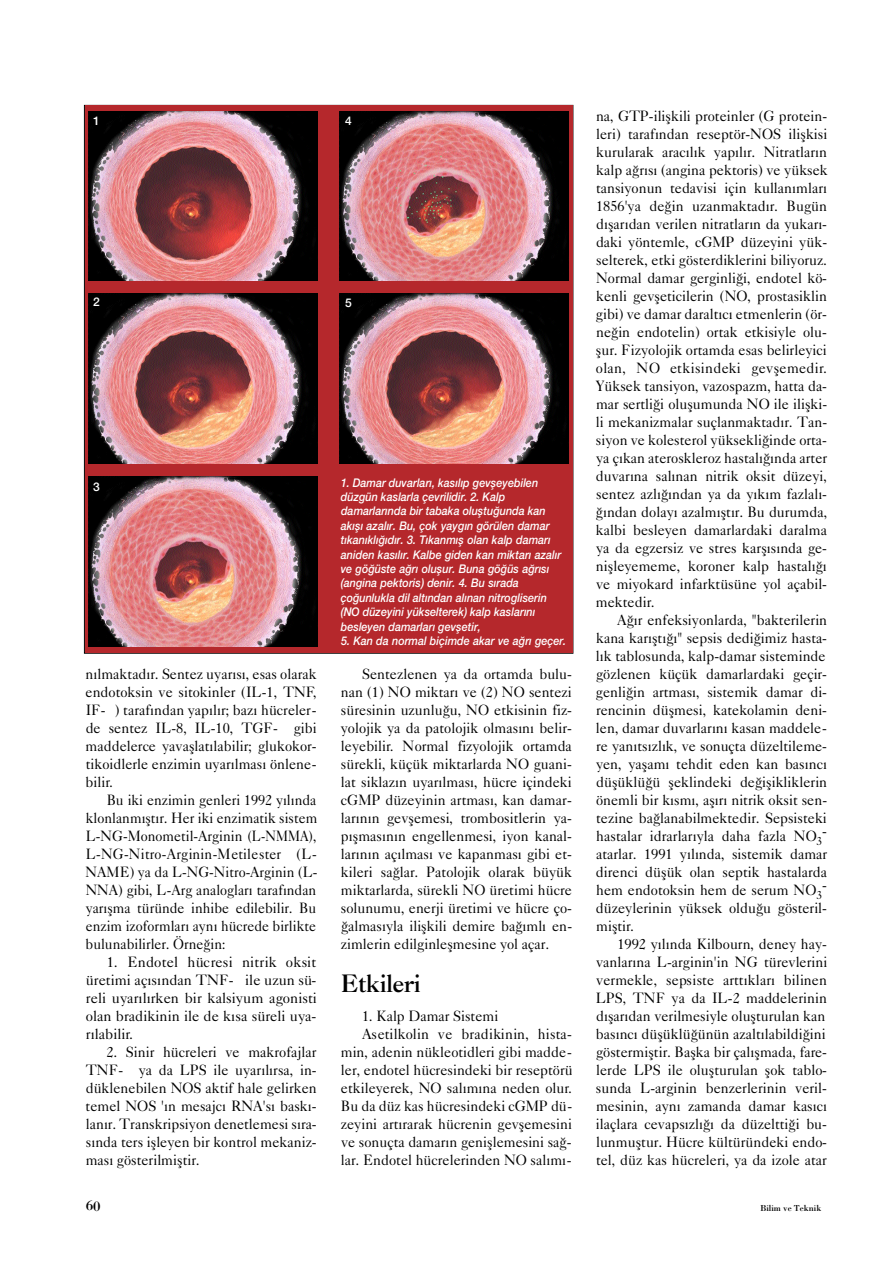
<style>
.page{position:relative;width:893px;height:1263px;background:#fff}
.page>*{position:absolute;margin:0;border:0;box-sizing:border-box;transform-origin:0 0}
.t1{font:24px "Caslon Three";color:#000;scale:.95 1}
.t2{font:15px/18px "Caslon Five Forty";color:#000;text-align:justify;scale:.95 1}
.t3{font:15px/18px "Caslon Five Forty";color:#000;text-align:justify;scale:.93 1}
.t4{font:15px/18px "Caslon Five Forty";color:#000;text-align:justify}
.t5{font:15px "Bodoni";color:#000}
.t6{font:italic 500 12px/14.4px "Helvetica Neue";color:#fff;scale:.9 1}
.t7{font:500 12px "Helvetica Neue";color:#fff}
.t8{font:9px "Bodoni";color:#000}
</style>
<div class="page">
<div style="left:85px;top:106px;width:487px;height:547px;background:#b5282c"></div>
<img style="left:88px;top:111px;width:230px;height:170px">
<img style="left:88px;top:294px;width:230px;height:170px">
<img style="left:88px;top:477px;width:230px;height:169px">
<img style="left:339px;top:111px;width:229px;height:170px">
<img style="left:339px;top:294px;width:229px;height:170px">
<p class="t7" style="left:93px;top:116px;width:8px">1</p>
<p class="t7" style="left:345px;top:116px;width:8px">4</p>
<p class="t7" style="left:93px;top:298px;width:8px">2</p>
<p class="t7" style="left:345px;top:298px;width:8px">5</p>
<p class="t7" style="left:93px;top:482px;width:8px">3</p>
<p class="t2" style="left:86px;top:666px;width:245px">nılmaktadır. Sentez uyarısı, esas olarak endotoksin ve sitokinler (IL-1, TNF, IF- ) tarafından yapılır; bazı hücreler&shy;de sentez IL-8, IL-10, TGF- gibi maddelerce yavaşlatılabilir; glukokor&shy;tikoidlerle enzimin uyarılması önlene&shy;bilir.</p>
<p class="t3" style="left:86px;top:792px;width:251px;text-indent:21px">Bu iki enzimin genleri 1992 yılında klonlanmıştır. Her iki enzimatik sistem L-NG-Monometil-Arginin (L-NMMA), L - N G - N i t ro - A rginin-Metilester (L-NAME) ya da L-NG-Nitro-Arginin (L-NNA) gibi, L-Arg analogları tarafından yarışma türünde inhibe edilebilir. Bu enzim izoformları aynı hücrede birlikte bulunabilirler. Örneğin:</p>
<p class="t4" style="left:86px;top:954px;width:233px;text-indent:21px">1. Endotel hücresi nitrik oksit üretimi açısından TNF- ile uzun sü&shy;reli uyarılırken bir kalsiyum agonisti olan bradikinin ile de kısa süreli uya&shy;rılabilir.</p>
<p class="t2" style="left:86px;top:1044px;width:245px;text-indent:21px">2. Sinir hücreleri ve makrofajlar TNF- ya da LPS ile uyarılırsa, in&shy;düklenebilen NOS aktif hale gelirken temel NOS 'ın mesajcı RNA'sı baskı&shy;lanır. Transkripsiyon denetlemesi sıra&shy;sında ters işleyen bir kontrol mekaniz&shy;ması gösterilmiştir.</p>
<p class="t6" style="left:341px;top:476px;width:246px">1. Damar duvarları, kasılıp gevşeyebilen düzgün kaslarla çevrilidir. 2. Kalp damarlarında bir tabaka oluştuğunda kan akışı azalır. Bu, çok yaygın görülen damar tıkanıklığıdır. 3. Tıkanmış olan kalp damarı aniden kasılır. Kalbe giden kan miktarı azalır ve göğüste ağrı oluşur. Buna göğüs ağrısı (angina pektoris) denir. 4. Bu sırada çoğunlukla dil altından alınan nitrogliserin (NO düzeyini yükselterek) kalp kaslarını besleyen damarları gevşetir,</p>
<p class="t6" style="left:341px;top:635px;width:252px">5. Kan da normal biçimde akar ve ağrı geçer.</p>
<p class="t2" style="left:341px;top:666px;width:245px;text-indent:21px">Sentezlenen ya da ortamda bulu&shy;nan (1) NO miktarı ve (2) NO sentezi süresinin uzunluğu, NO etkisinin fiz&shy;yolojik ya da patolojik olmasını belir&shy;l e y e b i l i r. Normal fizyolojik ort a m d a sürekli, küçük miktarlarda NO guani&shy;lat siklazın uyarılması, hücre içindeki cGMP düzeyinin artması, kan damar&shy;larının gevşemesi, trombositlerin ya&shy;pışmasının engellenmesi, iyon kanal&shy;larının açılması ve kapanması gibi et&shy;kileri sağlar. Patolojik olarak büyük miktarlarda, sürekli NO üretimi hücre solunumu, enerji üretimi ve hücre ço&shy;ğalmasıyla ilişkili demire bağımlı en&shy;zimlerin edilginleşmesine yol açar.</p>
<h1 class="t1" style="left:341px;top:975px;width:85px">Etkileri</h1>
<p class="t2" style="left:362px;top:1008px;width:145px">1. Kalp Damar Sistemi</p>
<p class="t2" style="left:362px;top:1026px;width:222px">Asetilkolin ve bradikinin, hista-</p>
<p class="t2" style="left:341px;top:1044px;width:245px">min, adenin nükleotidleri gibi madde-</p>
<p class="t2" style="left:341px;top:1062px;width:245px">ler, endotel hücresindeki bir reseptörü</p>
<p class="t2" style="left:341px;top:1080px;width:244px">etkileyerek, NO salımına neden olur.</p>
<p class="t2" style="left:341px;top:1098px;width:245px">Bu da düz kas hücresindeki cGMP dü-</p>
<p class="t2" style="left:341px;top:1116px;width:245px">zeyini artırarak hücrenin gevşemesini</p>
<p class="t2" style="left:341px;top:1134px;width:244px">ve sonuçta damarın genişlemesini sağ-</p>
<p class="t2" style="left:341px;top:1152px;width:244px">lar. Endotel hücrelerinden NO salımı-</p>
<p class="t2" style="left:596px;top:108px;width:246px">na, GTP-ilişkili proteinler (G protein&shy;leri) tarafından reseptör-NOS ilişkisi kurularak aracılık yapılır. Nitratların kalp ağrısı (angina pektoris) ve yüksek tansiyonun tedavisi için kullanımları 1856'ya değin uzanmaktadır. Bugün dışarıdan verilen nitratların da yukarı&shy;daki yöntemle, cGMP düzeyini yük&shy;selterek, etki gösterdiklerini biliyoruz.<br>Normal damar gerginliği, endotel kö&shy;kenli gevşeticilerin (NO, prostasiklin gibi) ve damar daraltıcı etmenlerin (ör&shy;neğin endotelin) ortak etkisiyle olu&shy;şur. Fizyolojik ortamda esas belirleyici olan, NO etkisindeki gevşemedir.<br>Yüksek tansiyon, vazospazm, hatta da&shy;mar sertliği oluşumunda NO ile ilişki&shy;li mekanizmalar suçlanmaktadır. Tan&shy;siyon ve kolesterol yüksekliğinde orta&shy;ya çıkan ateroskleroz hastalığında arter duvarına salınan nitrik oksit düzeyi, sentez azlığından ya da yıkım fazlalı&shy;ğından dolayı azalmıştır. Bu durumda, kalbi besleyen damarlardaki daralma ya da egzersiz ve stres karşısında ge&shy;nişleyememe, koroner kalp hastalığı ve miyokard infarktüsüne yol açabil&shy;mektedir.</p>
<p class="t2" style="left:596px;top:612px;width:245px;text-indent:21px">Ağır enfeksiyonlarda, "bakterilerin kana karıştığı" sepsis dediğimiz hasta&shy;lık tablosunda, kalp-damar sisteminde gözlenen küçük damarlardaki geçir&shy;genliğin artması, sistemik damar di&shy;rencinin düşmesi, katekolamin deni&shy;len, damar duvarlarını kasan maddele&shy;re yanıtsızlık, ve sonuçta düzeltileme&shy;yen, yaşamı tehdit eden kan basıncı düşüklüğü şeklindeki değişikliklerin önemli bir kısmı, aşırı nitrik oksit sen&shy;tezine bağlanabilmektedir. Sepsisteki hastalar idrarlarıyla daha fazla NO<sub>3</sub></p>
<p class="t2" style="left:596px;top:821px;width:245px;line-height:22.8px;text-align:right">-<br>atarlar. 1991 yılında, sistemik damar</p>
<p class="t2" style="left:596px;top:864px;width:245px">direnci düşük olan septik hastalarda hem endotoksin hem de serum NO<sub>3</sub></p>
<p class="t2" style="left:596px;top:875px;width:245px;line-height:22.8px;text-align:right">-<br>düzeylerinin yüksek olduğu gösteril-</p>
<p class="t2" style="left:596px;top:918px;width:41px">miştir.</p>
<p class="t2" style="left:617px;top:936px;width:222px">1992 yılında Kilbourn, deney hay-</p>
<p class="t2" style="left:596px;top:954px;width:245px">vanlarına L-arginin'in NG türevlerini</p>
<p class="t2" style="left:596px;top:972px;width:244px">v e rmekle, sepsiste arttıkları bilinen</p>
<p class="t2" style="left:596px;top:990px;width:245px">LPS, TNF ya da IL-2 maddelerinin</p>
<p class="t2" style="left:596px;top:1008px;width:243px">dışarıdan verilmesiyle oluşturulan kan</p>
<p class="t2" style="left:596px;top:1026px;width:243px">basıncı düşüklüğünün azaltılabildiğini</p>
<p class="t2" style="left:596px;top:1044px;width:244px">göstermiştir. Başka bir çalışmada, fare-</p>
<p class="t2" style="left:596px;top:1062px;width:244px">lerde LPS ile oluşturulan şok tablo-</p>
<p class="t2" style="left:596px;top:1080px;width:245px">sunda L-arginin benzerlerinin veril-</p>
<p class="t2" style="left:596px;top:1098px;width:245px">mesinin, aynı zamanda damar kasıcı</p>
<p class="t2" style="left:596px;top:1116px;width:245px">ilaçlara cevapsızlığı da düzelttiği bu-</p>
<p class="t2" style="left:596px;top:1134px;width:244px">lunmuştur. Hücre kültüründeki endo-</p>
<p class="t2" style="left:596px;top:1152px;width:244px">tel, düz kas hücreleri, ya da izole atar</p>
<p class="t5" style="left:86px;top:1196px;width:17px">60</p>
<p class="t8" style="left:760px;top:1204px;width:63px">Bilim ve Teknik</p>
</div>
